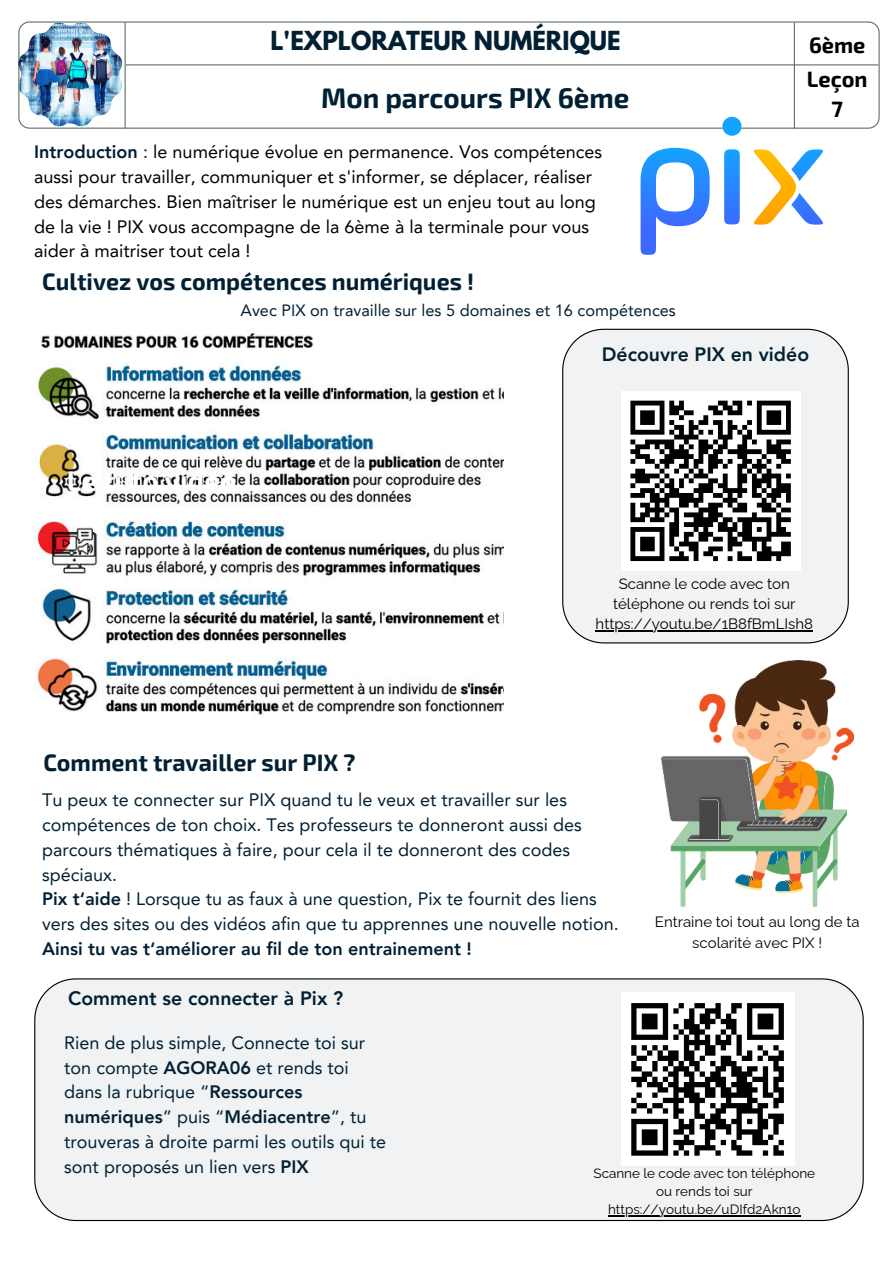
<style>
.page{position:relative;width:893px;height:1264px;background:#fff}
.page>*{position:absolute;margin:0;border:0;box-sizing:border-box;transform-origin:0 0}
.t1{font:700 27.75px "Exo 2";color:#022033}
.t2{font:700 27.75px "Exo 2";color:#fff}
.t3{font:700 23.25px "Exo 2";color:#022033}
.t4{font:700 23.25px "League Spartan";color:#022033}
.t5{font:700 21.75px/30px "Exo 2";color:#000;text-align:center}
.t6{font:800 19.35px "Avenir LT Pro";color:#022033}
.t7{font:18px/24.8px "Avenir LT Pro";color:#022033}
.t8{font:18px/24.8px "Avenir LT Pro";color:#000}
.t9{font:800 18px "Avenir LT Pro";color:#022033}
.t10{font:16.35px "Avenir LT Pro";color:#022033}
.t11{font:15px/20.2px "Raleway";color:#000;text-align:center}
.t12{font:13.5px/18px "Raleway";color:#000;text-align:center}
.s1{font-weight:800;color:#022033}
.s2{color:#022033}
.s3{font-weight:800}
</style>
<div class="page">
<svg style="left:22px;top:21px;width:857px;height:107px"></svg>
<img style="left:18px;top:22px;width:104px;height:104px">
<hr style="left:124px;top:22px;width:2px;height:107px;background:#616d69">
<hr style="left:126px;top:64px;width:752px;height:1px;background:#616d69">
<hr style="left:793px;top:23px;width:1px;height:106px;background:#616d69">
<div style="left:34px;top:978px;width:829px;height:242px;background:#f0f2f4"></div>
<svg style="left:753px;top:149px;width:70px;height:76px"></svg>
<svg style="left:640px;top:148px;width:69px;height:107px"></svg>
<svg style="left:721px;top:116px;width:21px;height:108px"></svg>
<img style="left:34px;top:332px;width:469px;height:383px">
<img style="left:661px;top:660px;width:192px;height:246px">
<div style="left:562px;top:329px;width:286px;height:314px;background:#f0f2f4"></div>
<div style="left:620px;top:391px;width:180px;height:179px;background:#fff"></div>
<svg style="left:630px;top:400px;width:161px;height:161px"></svg>
<hr style="left:595px;top:630px;width:218px;height:1px;background:#000">
<div style="left:620px;top:992px;width:174px;height:174px;background:#fff"></div>
<svg style="left:631px;top:1003px;width:153px;height:153px"></svg>
<hr style="left:608px;top:1215px;width:192px;height:1px;background:#000">
<p class="t4" style="left:270px;top:22px;width:352px">L'EXPLORATEUR NUMÉRIQUE</p>
<h1 class="t1" style="left:321px;top:81px;width:310px">Mon parcours PIX 6ème</h1>
<p class="t8" style="left:34px;top:140px;width:569px"><span class="s1">Introduction</span> <span class="s2">:</span> le numérique évolue en permanence. Vos compétences aussi pour travailler, communiquer et s'informer, se déplacer, réaliser des démarches. Bien maîtriser le numérique est un enjeu tout au long de la vie ! PIX vous accompagne de la 6ème à la terminale pour vous aider à maitriser tout cela !</p>
<p class="t3" style="left:42px;top:268px;width:433px">Cultivez vos compétences numériques !</p>
<p class="t10" style="left:240px;top:300px;width:437px">Avec PIX on travaille sur les 5 domaines et 16 compétences</p>
<p class="t5" style="left:809px;top:30px;width:58px">6ème</p>
<p class="t5" style="left:806px;top:65px;width:62px">Leçon<br>7</p>
<h1 class="t2" style="left:67px;top:464px;width:171px">Le tuto vidéo</h1>
<p class="t3" style="left:43px;top:749px;width:313px">Comment travailler sur PIX ?</p>
<p class="t6" style="left:601px;top:342px;width:209px">Découvre PIX en vidéo</p>
<p class="t11" style="left:595px;top:571px;width:219px">Scanne le code avec ton téléphone ou rends toi sur https://youtu.be/1B8fBmLIsh8</p>
<p class="t7" style="left:42px;top:787px;width:578px">Tu peux te connecter sur PIX quand tu le veux et travailler sur les compétences de ton choix. Tes professeurs te donneront aussi des parcours thématiques à faire, pour cela il te donneront des codes spéciaux.<br><span class="s3">Pix t‘aide</span> ! Lorsque tu as faux à une question, Pix te fournit des liens vers des sites ou des vidéos afin que tu apprennes une nouvelle notion.</p>
<p class="t9" style="left:42px;top:938px;width:431px">Ainsi tu vas t‘améliorer au fil de ton entrainement !</p>
<p class="t11" style="left:655px;top:910px;width:206px">Entraine toi tout au long de ta scolarité avec PIX !</p>
<p class="t6" style="left:68px;top:986px;width:277px">Comment se connecter à Pix ?</p>
<p class="t7" style="left:64px;top:1030px;width:323px">Rien de plus simple, Connecte toi sur ton compte <span class="s3">AGORA06</span> et rends toi dans la rubrique “<span class="s3">Ressources numériques</span>” puis “<span class="s3">Médiacentre</span>”, tu trouveras à droite parmi les outils qui te sont proposés un lien vers <span class="s3">PIX</span></p>
<p class="t12" style="left:593px;top:1163px;width:223px">Scanne le code avec ton téléphone ou rends toi sur https://youtu.be/uDIfd2Akn1o</p>
</div>
